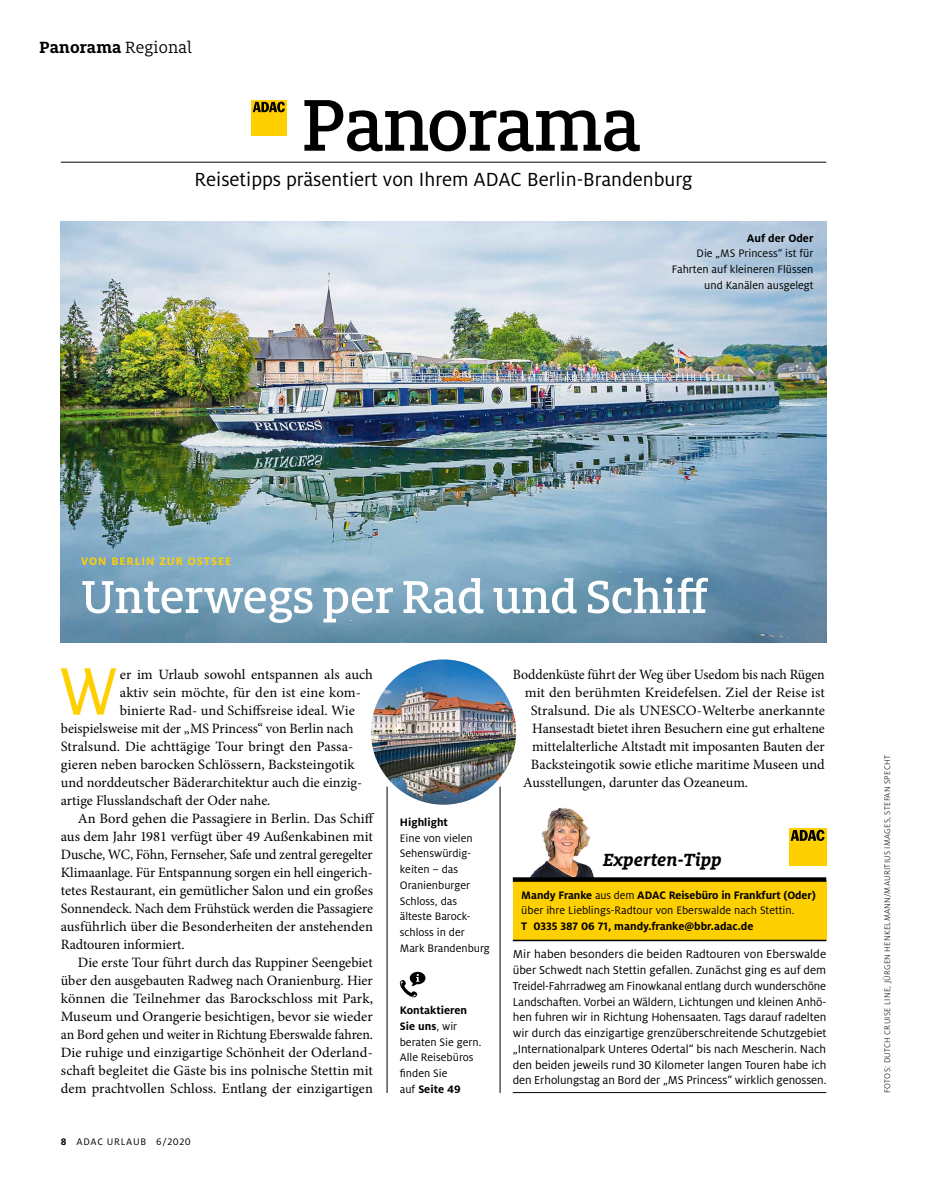
<style>
.page{position:relative;width:925px;height:1187px;background:#fff}
.page>*{position:absolute;margin:0;border:0;box-sizing:border-box;transform-origin:0 0}
.t1{font:500 81px "Milo Slab ADAC";letter-spacing:-.02em;color:#000}
.t2{font:74.25px "Milo ADAC";color:#ffd000}
.t3{font:500 51px "Milo Slab ADAC";letter-spacing:-.01em;color:#fff}
.t4{font:21px "Milo ADAC";color:#000}
.t5{font:italic 700 19.5px "Milo Slab ADAC";letter-spacing:.005em;color:#000}
.t6{font:700 18px "Milo Slab ADAC";letter-spacing:.01em;color:#000}
.t7{font:14.25px "Minion Pro";color:#000}
.t8{font:12.75px/15.8px "Milo ADAC";letter-spacing:-.005em;color:#000;text-align:justify}
.t9{font:12px/15.8px "Milo ADAC";color:#000}
.t10{font:700 12px "Milo ADAC";color:#000}
.t11{font:700 12px "Milo ADAC";letter-spacing:.085em;color:#ffd000}
.t12{font:10.5px "Milo ADAC";letter-spacing:.06em;color:#000}
.t13{font:300 9px "Milo ADAC";letter-spacing:.03em;color:#000}
.s1{font-weight:400}
.s2{font-weight:700}
</style>
<div class="page">
<img style="left:61px;top:221px;width:765px;height:421px">
<hr style="left:500px;top:786px;width:1px;height:306px;background:#000">
<hr style="left:387px;top:786px;width:1px;height:306px;background:#000">
<hr style="left:513px;top:1091px;width:313px;height:1px;background:#000">
<div style="left:789px;top:827px;width:37px;height:38px;background:#ffd000"></div>
<svg style="left:791px;top:829px;width:33px;height:11px"></svg>
<img style="left:530px;top:807px;width:64px;height:70px">
<img style="left:371px;top:659px;width:145px;height:145px;border-radius:73px">
<div style="left:513px;top:880px;width:313px;height:60px;background:#ffd000"></div>
<svg style="left:513px;top:877px;width:313px;height:4px"></svg>
<hr style="left:513px;top:939px;width:313px;height:1px;background:#000">
<svg style="left:399px;top:971px;width:26px;height:26px"></svg>
<hr style="left:61px;top:162px;width:765px;height:1px;background:#000">
<div style="left:251px;top:100px;width:36px;height:35px;background:#ffd000"></div>
<svg style="left:253px;top:102px;width:32px;height:10px"></svg>
<p class="t6" style="left:40px;top:36px;width:154px">Panorama <span class="s1">Regional</span></p>
<h1 class="t1" style="left:302px;top:75px;width:341px">Panorama</h1>
<h3 class="t4" style="left:195px;top:167px;width:499px">Reisetipps präsentiert von Ihrem ADAC Berlin-Brandenburg</h3>
<p class="t10" style="left:747px;top:231px;width:68px">Auf der Oder</p>
<p class="t9" style="left:672px;top:246px;width:143px;text-align:right">Die „MS Princess“ ist für<br>Fahrten auf kleineren Flüssen und Kanälen ausgelegt</p>
<p class="t11" style="left:81px;top:554px;width:152px">VON BERLIN ZUR OSTSEE</p>
<h3 class="t3" style="left:81px;top:565px;width:629px">Unterwegs per Rad und Schiff</h3>
<h2 class="t2" style="left:59px;top:650px;width:60px">W</h2>
<p class="t7" style="left:120px;top:664px;width:254px">er im Urlaub sowohl entspannen als auch</p>
<p class="t7" style="left:120px;top:682px;width:242px">aktiv sein möchte, für den ist eine kom-</p>
<p class="t7" style="left:120px;top:700px;width:236px">binierte Rad- und Schiffsreise ideal. Wie</p>
<p class="t7" style="left:61px;top:718px;width:294px">beispielsweise mit der „MS Princess“ von Berlin nach</p>
<p class="t7" style="left:61px;top:736px;width:294px">Stralsund. Die achttägige Tour bringt den Passa-</p>
<p class="t7" style="left:61px;top:754px;width:295px">gieren neben barocken Schlössern, Backsteingotik</p>
<p class="t7" style="left:61px;top:772px;width:303px">und norddeutscher Bäderarchitektur auch die einzig-</p>
<p class="t7" style="left:61px;top:790px;width:211px">artige Flusslandschaft der Oder nahe.</p>
<p class="t7" style="left:78px;top:808px;width:298px">An Bord gehen die Passagiere in Berlin. Das Schiff</p>
<p class="t7" style="left:61px;top:826px;width:314px">aus dem Jahr 1981 verfügt über 49 Außenkabinen mit</p>
<p class="t7" style="left:61px;top:844px;width:313px">Dusche, WC, Föhn, Fernseher, Safe und zentral geregelter</p>
<p class="t7" style="left:61px;top:862px;width:314px">Klimaanlage. Für Entspannung sorgen ein hell eingerich-</p>
<p class="t7" style="left:61px;top:880px;width:314px">tetes Restaurant, ein gemütlicher Salon und ein großes</p>
<p class="t7" style="left:61px;top:898px;width:314px">Sonnendeck. Nach dem Frühstück werden die Passagiere</p>
<p class="t7" style="left:61px;top:916px;width:314px">ausführlich über die Besonderheiten der anstehenden</p>
<p class="t7" style="left:61px;top:934px;width:125px">Radtouren informiert.</p>
<p class="t7" style="left:78px;top:952px;width:296px">Die erste Tour führt durch das Ruppiner Seengebiet</p>
<p class="t7" style="left:61px;top:970px;width:313px">über den ausgebauten Radweg nach Oranienburg. Hier</p>
<p class="t7" style="left:61px;top:988px;width:314px">können die Teilnehmer das Barockschloss mit Park,</p>
<p class="t7" style="left:61px;top:1006px;width:313px">Museum und Orangerie besichtigen, bevor sie wieder</p>
<p class="t7" style="left:61px;top:1024px;width:314px">an Bord gehen und weiter in Richtung Eberswalde fahren.</p>
<p class="t7" style="left:61px;top:1042px;width:314px">Die ruhige und einzigartige Schönheit der Oderland-</p>
<p class="t7" style="left:61px;top:1060px;width:314px">schaft begleitet die Gäste bis ins polnische Stettin mit</p>
<p class="t7" style="left:61px;top:1078px;width:314px">dem prachtvollen Schloss. Entlang der einzigartigen</p>
<p class="t12" style="left:61px;top:1135px;width:132px"><span class="s2">8</span> ADAC URLAUB 6/2020</p>
<p class="t10" style="left:400px;top:815px;width:50px">Highlight</p>
<p class="t9" style="left:400px;top:829px;width:92px">Eine von vielen<br>Sehenswürdig&shy;keiten – das<br>Oranienburger<br>Schloss, das älteste Barock&shy;schloss in der<br>Mark Brandenburg</p>
<p class="t9" style="left:400px;top:1002px;width:83px"><span class="s2">Kontaktieren<br>Sie uns</span>, wir beraten Sie gern.<br>Alle Reisebüros finden Sie<br>auf <span class="s2">Seite 49</span></p>
<p class="t7" style="left:513px;top:664px;width:313px">Boddenküste führt der Weg über Usedom bis nach Rügen</p>
<p class="t7" style="left:525px;top:682px;width:302px">mit den berühmten Kreidefelsen. Ziel der Reise ist</p>
<p class="t7" style="left:531px;top:700px;width:296px">Stralsund. Die als UNESCO-Welterbe anerkannte</p>
<p class="t7" style="left:532px;top:718px;width:294px">Hansestadt bietet ihren Besuchern eine gut erhaltene</p>
<p class="t7" style="left:532px;top:736px;width:294px">mittelalterliche Altstadt mit imposanten Bauten der</p>
<p class="t7" style="left:531px;top:754px;width:296px">Backsteingotik sowie etliche maritime Museen und</p>
<p class="t7" style="left:523px;top:772px;width:226px">Ausstellungen, darunter das Ozeaneum.</p>
<h3 class="t5" style="left:603px;top:846px;width:120px">Experten-Tipp</h3>
<p class="t9" style="left:521px;top:886px;width:296px"><span class="s2">Mandy Franke</span> aus dem <span class="s2">ADAC Reisebüro in Frankfurt (Oder) </span>über ihre Lieblings-Radtour von Eberswalde nach Stettin.</p>
<p class="t10" style="left:521px;top:919px;width:234px">T 0335 387 06 71, mandy.franke@bbr.adac.de</p>
<p class="t8" style="left:513px;top:946px;width:315px">Mir haben besonders die beiden Radtouren von Eberswalde über Schwedt nach Stettin gefallen. Zunächst ging es auf dem Treidel-Fahrradweg am Finowkanal entlang durch wunderschöne Landschaften. Vorbei an Wäldern, Lichtungen und kleinen Anhö&shy;hen fuhren wir in Richtung Hohensaaten. Tags darauf radelten wir durch das einzigartige grenzüberschreitende Schutzgebiet „Internationalpark Unteres Odertal“ bis nach Mescherin. Nach den beiden jeweils rund 30 Kilometer langen Touren habe ich den Erholungstag an Bord der „MS Princess“ wirklich genossen.</p>
<p class="t13" style="left:882px;top:1092px;width:339px;rotate:-90deg">FOTOS: DUTCH CRUISE LINE, JÜRGEN HENKELMANN/MAURITIUS IMAGES, STEFAN SPECHT</p>
</div>
